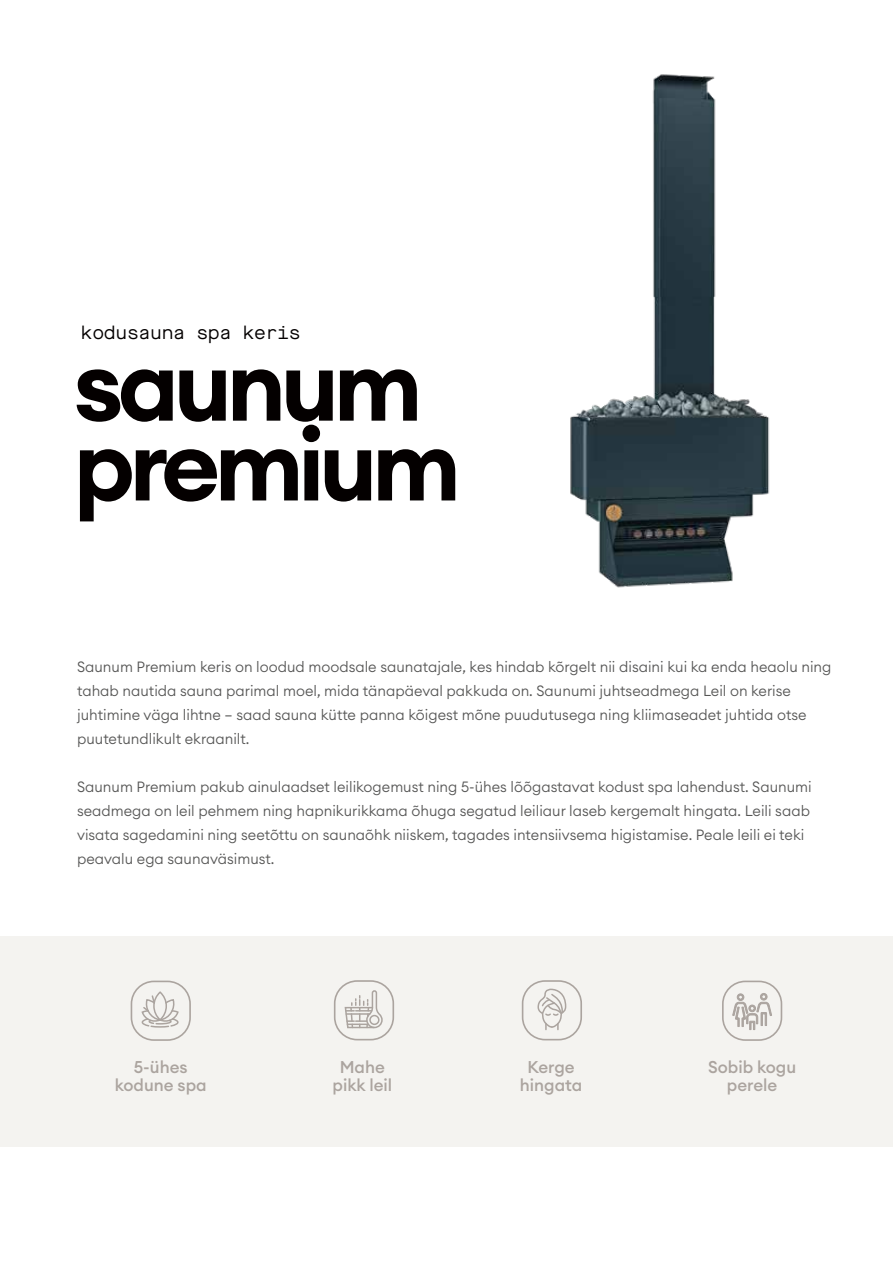
<style>
.page{position:relative;width:893px;height:1263px;background:#fff}
.page>*{position:absolute;margin:0;border:0;box-sizing:border-box;transform-origin:0 0}
.t1{font:600 100.2px/79.8px "Euclid Circular A";letter-spacing:-.06em;color:#040000}
.t2{font:18.3px "Maison Neue Mono";letter-spacing:-.02em;color:#040000}
.t3{font:500 16.8px/18px "Euclid Circular A";color:#aba49f;text-align:center}
.t4{font:300 14.7px/24px "Euclid Circular A";color:#565655}
</style>
<div class="page">
<div style="left:0;top:936px;width:893px;height:211px;background:#f4f3f0"></div>
<svg style="left:131px;top:980px;width:60px;height:61px"></svg>
<svg style="left:722px;top:980px;width:60px;height:61px"></svg>
<svg style="left:334px;top:980px;width:60px;height:60px"></svg>
<svg style="left:522px;top:980px;width:60px;height:60px"></svg>
<img style="left:570px;top:74px;width:200px;height:514px">
<p class="t2" style="left:81px;top:321px;width:221px">kodusauna spa keris</p>
<h1 class="t1" style="left:73px;top:346px;width:389px">saunum premium</h1>
<p class="t4" style="left:77px;top:655px;width:756px">Saunum Premium keris on loodud moodsale saunatajale, kes hindab kõrgelt nii disaini kui ka enda heaolu ning tahab nautida sauna parimal moel, mida tänapäeval pakkuda on. Saunumi juhtseadmega Leil on kerise juhtimine väga lihtne – saad sauna kütte panna kõigest mõne puudutusega ning kliimaseadet juhtida otse puutetundlikult ekraanilt.</p>
<p class="t4" style="left:77px;top:775px;width:736px">Saunum Premium pakub ainulaadset leilikogemust ning 5-ühes lõõgastavat kodust spa lahendust. Saunumi seadmega on leil pehmem ning hapnikurikkama õhuga segatud leiliaur laseb kergemalt hingata. Leili saab visata sagedamini ning seetõttu on saunaõhk niiskem, tagades intensiivsema higistamise. Peale leili ei teki peavalu ega saunaväsimust.</p>
<p class="t3" style="left:115px;top:1058px;width:93px">5-ühes kodune spa</p>
<p class="t3" style="left:708px;top:1058px;width:90px">Sobib kogu perele</p>
<p class="t3" style="left:332px;top:1058px;width:61px">Mahe pikk leil</p>
<p class="t3" style="left:520px;top:1058px;width:64px">Kerge hingata</p>
</div>
